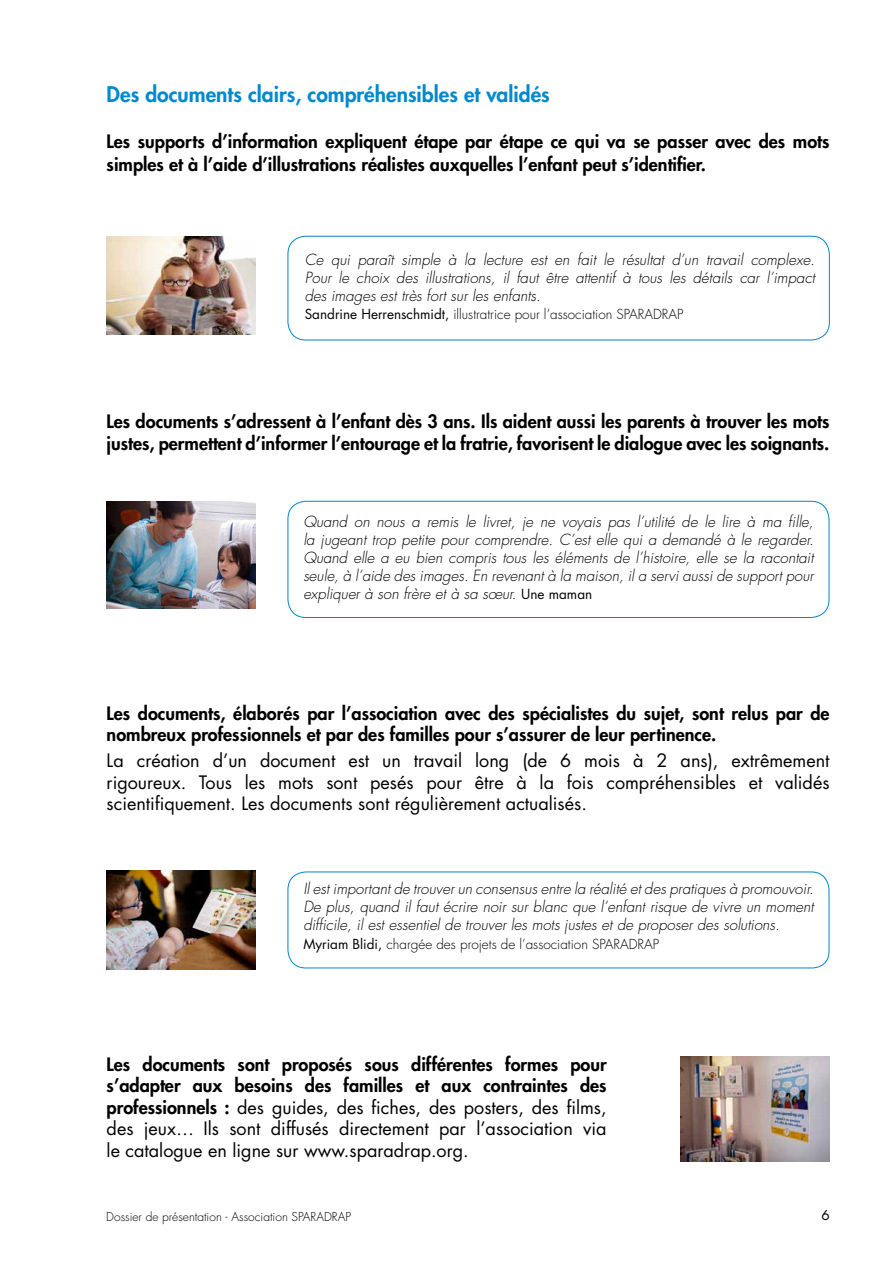
<style>
.page{position:relative;width:893px;height:1263px;background:#fff}
.page>*{position:absolute;margin:0;border:0;box-sizing:border-box;transform-origin:0 0}
.t1{font:800 21px "Futura";color:#008acd}
.t2{font:800 18px/21.6px "Futura";color:#000}
.t3{font:18px/21.6px "Futura";color:#000;text-align:justify}
.t4{font:italic 300 15px/18px "Futura";color:#000;text-align:justify}
.t5{font:300 13.5px "Futura";color:#000}
.t6{font:13.35px "Futura";color:#000}
.t7{font:300 12px "Futura";color:#000}
.s1{font-weight:400}
.s2{font-weight:400;font-style:normal;font-size:13.5px}
.s3{font-weight:800}
</style>
<div class="page">
<img style="left:106px;top:502px;width:149px;height:106px">
<img style="left:680px;top:1056px;width:149px;height:105px">
<div style="left:288px;top:236px;width:541px;height:104px;border:1px solid #0086cb;border-radius:18px"></div>
<div style="left:288px;top:501px;width:541px;height:117px;border:1px solid #0086cb;border-radius:18px"></div>
<div style="left:288px;top:872px;width:541px;height:96px;border:1px solid #0086cb;border-radius:18px"></div>
<img style="left:106px;top:871px;width:149px;height:98px">
<img style="left:106px;top:236px;width:149px;height:99px">
<h1 class="t1" style="left:107px;top:81px;width:445px">Des documents clairs, compréhensibles et validés</h1>
<p class="t2" style="left:107px;top:129px;width:724px;line-height:23.4px">Les supports d’information expliquent étape par étape ce qui va se passer avec des mots simples et à l’aide d’illustrations réalistes auxquelles l’enfant peut s’identifier.</p>
<p class="t4" style="left:305px;top:251px;width:512px">Ce qui paraît simple à la lecture est en fait le résultat d’un travail complexe.<br>Pour le choix des illustrations, il faut être attentif à tous les détails car l’impact des images est très fort sur les enfants.</p>
<p class="t5" style="left:305px;top:306px;width:380px"><span class="s1">Sandrine Herrenschmidt,</span> illustratrice pour l’association SPARADRAP</p>
<p class="t2" style="left:107px;top:411px;width:724px">Les documents s’adressent à l’enfant dès 3 ans. Ils aident aussi les parents à trouver les mots justes, permettent d’informer l’entourage et la fratrie, favorisent le dialogue avec les soignants.</p>
<p class="t4" style="left:303px;top:513px;width:512px">Quand on nous a remis le livret, je ne voyais pas l’utilité de le lire à ma fille, la jugeant trop petite pour comprendre. C’est elle qui a demandé à le regarder.<br>Quand elle a eu bien compris tous les éléments de l’histoire, elle se la racontait seule, à l’aide des images. En revenant à la maison, il a servi aussi de support pour expliquer à son frère et à sa sœur. <span class="s2">Une maman</span></p>
<p class="t2" style="left:107px;top:702px;width:724px">Les documents, élaborés par l’association avec des spécialistes du sujet, sont relus par de nombreux professionnels et par des familles pour s’assurer de leur pertinence.</p>
<p class="t3" style="left:107px;top:750px;width:724px">La création d’un document est un travail long (de 6 mois à 2 ans), extrêmement rigoureux. Tous les mots sont pesés pour être à la fois compréhensibles et validés scientifiquement. Les documents sont régulièrement actualisés.</p>
<p class="t4" style="left:303px;top:880px;width:512px">Il est important de trouver un consensus entre la réalité et des pratiques à promouvoir.<br>De plus, quand il faut écrire noir sur blanc que l’enfant risque de vivre un moment difficile, il est essentiel de trouver les mots justes et de proposer des solutions.</p>
<p class="t5" style="left:303px;top:936px;width:357px"><span class="s1">Myriam Blidi,</span> chargée des projets de l’association SPARADRAP</p>
<p class="t3" style="left:107px;top:1053px;width:502px"><span class="s3">Les documents sont proposés sous différentes formes pour s’adapter aux besoins des familles et aux contraintes des professionnels :</span> des guides, des fiches, des posters, des films, des jeux… Ils sont diffusés directement par l’association via le catalogue en ligne sur www.sparadrap.org.</p>
<p class="t7" style="left:106px;top:1209px;width:246px">Dossier de présentation - Association SPARADRAP</p>
<p class="t6" style="left:822px;top:1206px;width:10px">6</p>
</div>
